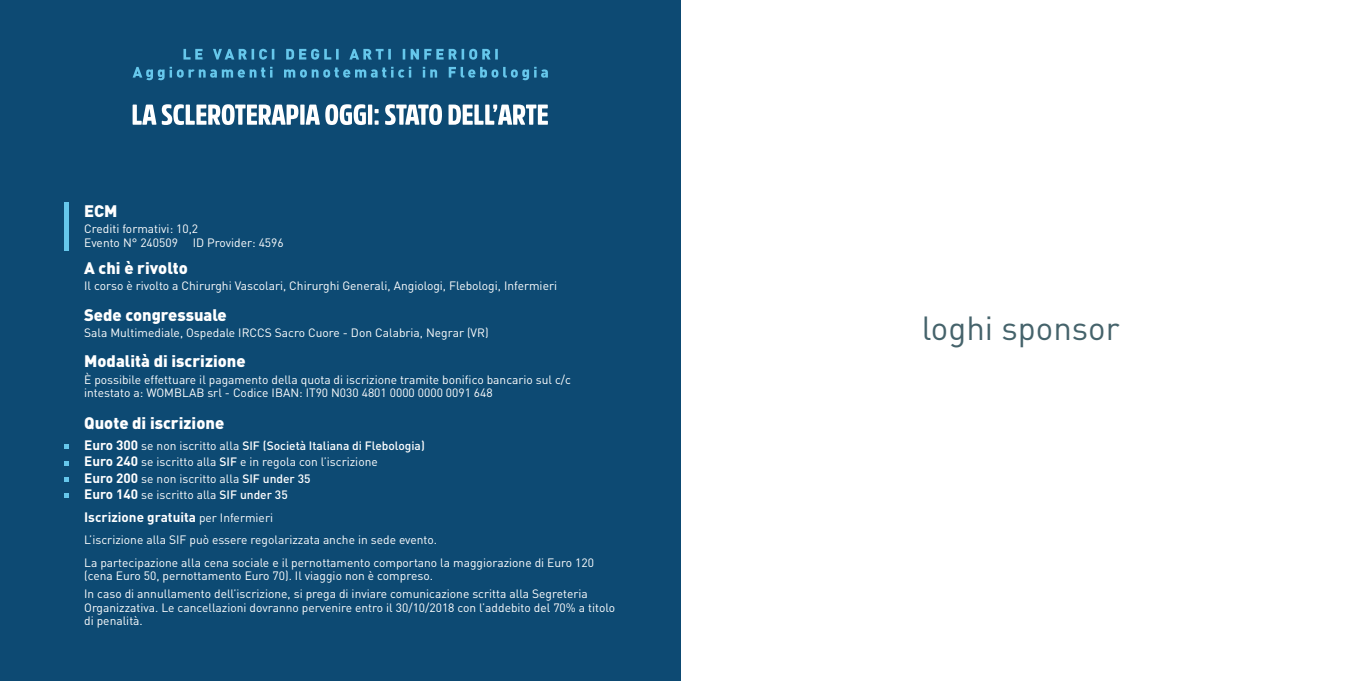
<style>
.page{position:relative;width:1361px;height:681px;background:#fff}
.page>*{position:absolute;margin:0;border:0;box-sizing:border-box;transform-origin:0 0}
.t1{font:33px "DIN Pro";color:#45636b}
.t2{font:900 16.5px "DIN Pro";color:#fff}
.t3{font:700 13.5px "DIN Pro";color:#fff}
.t4{font:12px/13.5px "DIN Pro";color:#fff}
.t5{font:500 12px "DIN Pro";color:#fff}
.s1{font-weight:700;font-size:13.5px}
.s2{font-weight:400}
.s3{font-weight:500}
.s4{font-weight:400;font-size:12px}
</style>
<div class="page">
<div style="left:0;top:0;width:681px;height:680px;background:#0d4a73"></div>
<svg style="left:64px;top:444px;width:5px;height:5px"></svg>
<svg style="left:64px;top:461px;width:5px;height:5px"></svg>
<svg style="left:64px;top:477px;width:5px;height:5px"></svg>
<svg style="left:133px;top:104px;width:415px;height:21px"></svg>
<svg style="left:133px;top:67px;width:415px;height:13px"></svg>
<svg style="left:183px;top:49px;width:315px;height:11px"></svg>
<svg style="left:64px;top:493px;width:5px;height:5px"></svg>
<div style="left:64px;top:202px;width:5px;height:48px;background:#66c7eb"></div>
<p class="t2" style="left:84px;top:200px;width:35px">ECM</p>
<p class="t4" style="left:84px;top:222px;width:115px">Crediti formativi: 10,2</p>
<p class="t4" style="left:84px;top:235px;width:201px">Evento N° 240509 ID Provider: 4596</p>
<p class="t2" style="left:84px;top:257px;width:105px">A chi è rivolto</p>
<p class="t4" style="left:84px;top:279px;width:474px">Il corso è rivolto a Chirurghi Vascolari, Chirurghi Generali, Angiologi, Flebologi, Infermieri</p>
<p class="t2" style="left:84px;top:303px;width:144px">Sede congressuale</p>
<p class="t4" style="left:84px;top:325px;width:406px">Sala Multimediale, Ospedale IRCCS Sacro Cuore - Don Calabria, Negrar (VR)</p>
<p class="t2" style="left:84px;top:350px;width:163px">Modalità di iscrizione</p>
<p class="t4" style="left:84px;top:372px;width:488px">È possibile effettuare il pagamento della quota di iscrizione tramite bonifico bancario sul c/c</p>
<p class="t4" style="left:84px;top:385px;width:410px">intestato a: WOMBLAB srl - Codice IBAN: IT90 N030 4801 0000 0000 0091 648</p>
<p class="t2" style="left:84px;top:411px;width:141px">Quote di iscrizione</p>
<p class="t5" style="left:84px;top:437px;width:342px"><span class="s1">Euro 300</span> <span class="s2">se non iscritto alla</span> SIF (Società Italiana di Flebologia)</p>
<p class="t4" style="left:84px;top:454px;width:295px"><span class="s1">Euro 240</span> se iscritto alla <span class="s3">SIF</span> e in regola con l’iscrizione</p>
<p class="t4" style="left:84px;top:471px;width:228px"><span class="s1">Euro 200</span> se non iscritto alla <span class="s3">SIF under 35</span></p>
<p class="t4" style="left:84px;top:487px;width:205px"><span class="s1">Euro 140</span> se iscritto alla <span class="s3">SIF under 35</span></p>
<p class="t3" style="left:84px;top:507px;width:190px">Iscrizione gratuita <span class="s4">per Infermieri</span></p>
<p class="t4" style="left:84px;top:532px;width:354px">L’iscrizione alla SIF può essere regolarizzata anche in sede evento.</p>
<p class="t4" style="left:84px;top:555px;width:511px">La partecipazione alla cena sociale e il pernottamento comportano la maggiorazione di Euro 120 (cena Euro 50, pernottamento Euro 70). Il viaggio non è compreso.</p>
<p class="t4" style="left:84px;top:586px;width:505px">In caso di annullamento dell’iscrizione, si prega di inviare comunicazione scritta alla Segreteria</p>
<p class="t4" style="left:84px;top:600px;width:532px">Organizzativa. Le cancellazioni dovranno pervenire entro il 30/10/2018 con l’addebito del 70% a titolo di penalità.</p>
<p class="t1" style="left:922px;top:306px;width:199px">loghi sponsor</p>
</div>
